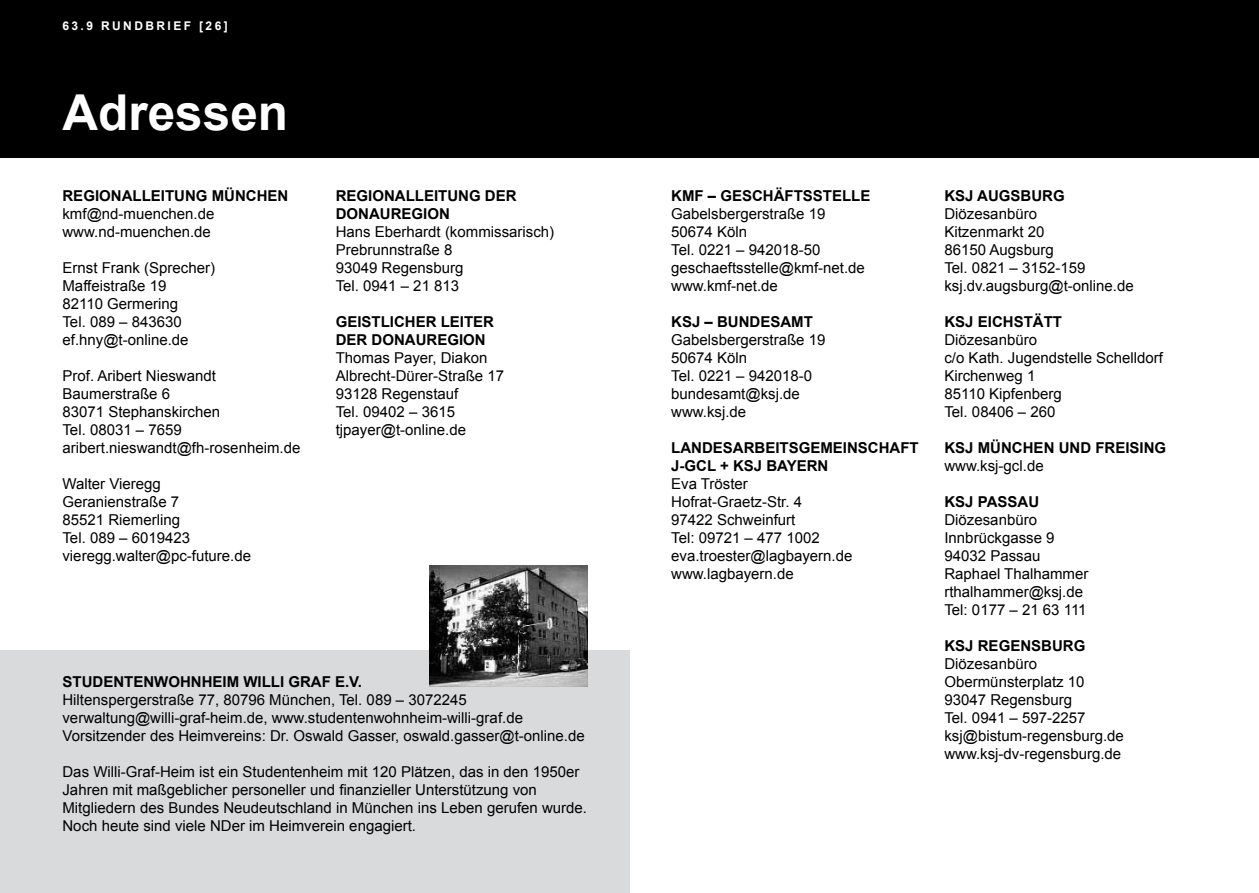
<style>
.page{position:relative;width:1259px;height:893px;background:#fff}
.page>*{position:absolute;margin:0;border:0;box-sizing:border-box;transform-origin:0 0}
.t1{font:700 49.5px "Arial";color:#fff}
.t2{font:15px/18px "Arial";color:#000}
.t3{font:700 15px/18px "Arial";color:#000}
.t4{font:700 12px "Arial";letter-spacing:.2em;color:#fff}
</style>
<div class="page">
<div style="left:0;top:651px;width:629px;height:242px;background:#d9dadb"></div>
<div style="left:0;top:0;width:1259px;height:157px;background:#000"></div>
<img style="left:429px;top:565px;width:159px;height:122px">
<p class="t4" style="left:62px;top:17px;width:167px">63.9 RU ndb rief [26]</p>
<h1 class="t1" style="left:62px;top:79px;width:227px">Adressen</h1>
<p class="t3" style="left:62px;top:187px;width:43px">REGIONALLEITUN</p>
<p class="t3" style="left:196px;top:187px;width:28px">G MÜNCHEN</p>
<p class="t2" style="left:62px;top:205px;width:153px">kmf@nd-muenchen.de www.nd-muenchen.de</p>
<p class="t2" style="left:62px;top:259px;width:154px">Ernst Frank (Sprecher)<br>Maffeistraße 19<br>82110 Germering<br>Tel. 089 – 843630 ef.hny@t-online.de</p>
<p class="t2" style="left:62px;top:367px;width:239px">Prof. Aribert Nieswandt<br>Baumerstraße 6<br>83071 Stephanskirchen<br>Tel. 08031 – 7659 aribert.nieswandt@fh-rosenheim.de</p>
<p class="t2" style="left:62px;top:475px;width:190px">Walter Vieregg<br>Geranienstraße 7<br>85521 Riemerling<br>Tel. 089 – 6019423 vieregg.walter@pc-future.de</p>
<p class="t3" style="left:336px;top:187px;width:43px">REGIONALLEITUN</p>
<p class="t3" style="left:469px;top:187px;width:28px">G DER</p>
<p class="t3" style="left:336px;top:205px;width:12px">DONAURE</p>
<p class="t3" style="left:411px;top:205px;width:21px">GION</p>
<p class="t2" style="left:336px;top:223px;width:220px">Hans Eberhardt (kommissarisch)<br>Prebrunnstraße 8<br>93049 Regensburg<br>Tel. 0941 – 21 813</p>
<p class="t3" style="left:336px;top:313px;width:22px">GEISTLICHER</p>
<p class="t3" style="left:441px;top:313px;width:10px">LEITER</p>
<p class="t3" style="left:336px;top:331px;width:12px">DER</p>
<p class="t3" style="left:371px;top:331px;width:12px">DONAURE</p>
<p class="t3" style="left:447px;top:331px;width:21px">GION</p>
<p class="t2" style="left:336px;top:349px;width:170px">Thomas Payer, Diakon<br>Albrecht-Dürer-Straße 17<br>93128 Regenstauf<br>Tel. 09402 – 3615 tjpayer@t-online.de</p>
<p class="t3" style="left:62px;top:673px;width:11px">STUDENTEN</p>
<p class="t3" style="left:154px;top:673px;width:26px">WOHNHEIM</p>
<p class="t3" style="left:243px;top:673px;width:22px">WILLI</p>
<p class="t3" style="left:288px;top:673px;width:23px">GRAF</p>
<p class="t3" style="left:335px;top:673px;width:28px">E.V.</p>
<p class="t2" style="left:62px;top:691px;width:524px">Hiltenspergerstraße 77, 80796 München, Tel. 089 – 3072245 verwaltung@willi-graf-heim.de, www.studentenwohnheim-willi-graf.de<br>Vorsitzender des Heimvereins: Dr. Oswald Gasser, oswald.gasser@t-online.de</p>
<p class="t2" style="left:62px;top:763px;width:526px">Das Willi-Graf-Heim ist ein Studentenheim mit 120 Plätzen, das in den 1950er Jahren mit maßgeblicher personeller und finanzieller Unterstützung von Mitgliedern des Bundes Neudeutschland in München ins Leben gerufen wurde.<br>Noch heute sind viele NDer im Heimverein engagiert.</p>
<p class="t3" style="left:671px;top:187px;width:72px">KMF – GESCHÄFTSSTELLE</p>
<p class="t2" style="left:671px;top:205px;width:195px">Gabelsbergerstraße 19<br>50674 Köln<br>Tel. 0221 – 942018-50 geschaeftsstelle@kmf-net.de www.kmf-net.de</p>
<p class="t3" style="left:671px;top:313px;width:69px">KSJ – BUNDESAMT</p>
<p class="t2" style="left:671px;top:331px;width:156px">Gabelsbergerstraße 19<br>50674 Köln<br>Tel. 0221 – 942018-0 bundesamt@ksj.de www.ksj.de</p>
<p class="t3" style="left:671px;top:439px;width:12px">LANDESAR</p>
<p class="t3" style="left:754px;top:439px;width:20px">BEITS</p>
<p class="t3" style="left:671px;top:439px;width:150px;text-indent:128px">GEMEINSCHAFT<br>J-GCL + KSJ BAYERN</p>
<p class="t2" style="left:671px;top:475px;width:183px">Eva Tröster<br>Hofrat-Graetz-Str. 4<br>97422 Schweinfurt<br>Tel: 09721 – 477 1002 eva.troester@lagbayern.de www.lagbayern.de</p>
<p class="t3" style="left:944px;top:187px;width:122px">KSJ AUGSBURG</p>
<p class="t2" style="left:944px;top:205px;width:191px">Diözesanbüro<br>Kitzenmarkt 20<br>86150 Augsburg<br>Tel. 0821 – 3152-159 ksj.dv.augsburg@t-online.de</p>
<p class="t3" style="left:944px;top:313px;width:44px">KSJ EICHSTÄTT</p>
<p class="t2" style="left:944px;top:331px;width:220px">Diözesanbüro<br>c/o Kath. Jugendstelle Schelldorf<br>Kirchenweg 1<br>85110 Kipfenberg<br>Tel. 08406 – 260</p>
<p class="t3" style="left:944px;top:439px;width:45px">KSJ MÜNCHEN</p>
<p class="t3" style="left:1058px;top:439px;width:12px">UND</p>
<p class="t3" style="left:1095px;top:439px;width:10px">FREISIN</p>
<p class="t3" style="left:1154px;top:439px;width:13px">G</p>
<p class="t2" style="left:944px;top:457px;width:101px">www.ksj-gcl.de</p>
<p class="t3" style="left:944px;top:493px;width:54px">KSJ PASSAU</p>
<p class="t2" style="left:944px;top:511px;width:145px">Diözesanbüro<br>I nnbrückgasse 9<br>94032 Passau<br>Raphael Thalhammer rthalhammer@ksj.de<br>Tel: 0177 – 21 63 111</p>
<p class="t3" style="left:944px;top:637px;width:77px">KSJ REGENS</p>
<p class="t3" style="left:1041px;top:637px;width:46px">BURG</p>
<p class="t2" style="left:944px;top:655px;width:181px">Diözesanbüro<br>Obermünsterplatz 10<br>93047 Regensburg<br>Tel. 0941 – 597-2257 ksj@bistum-regensburg.de www.ksj-dv-regensburg.de</p>
</div>
